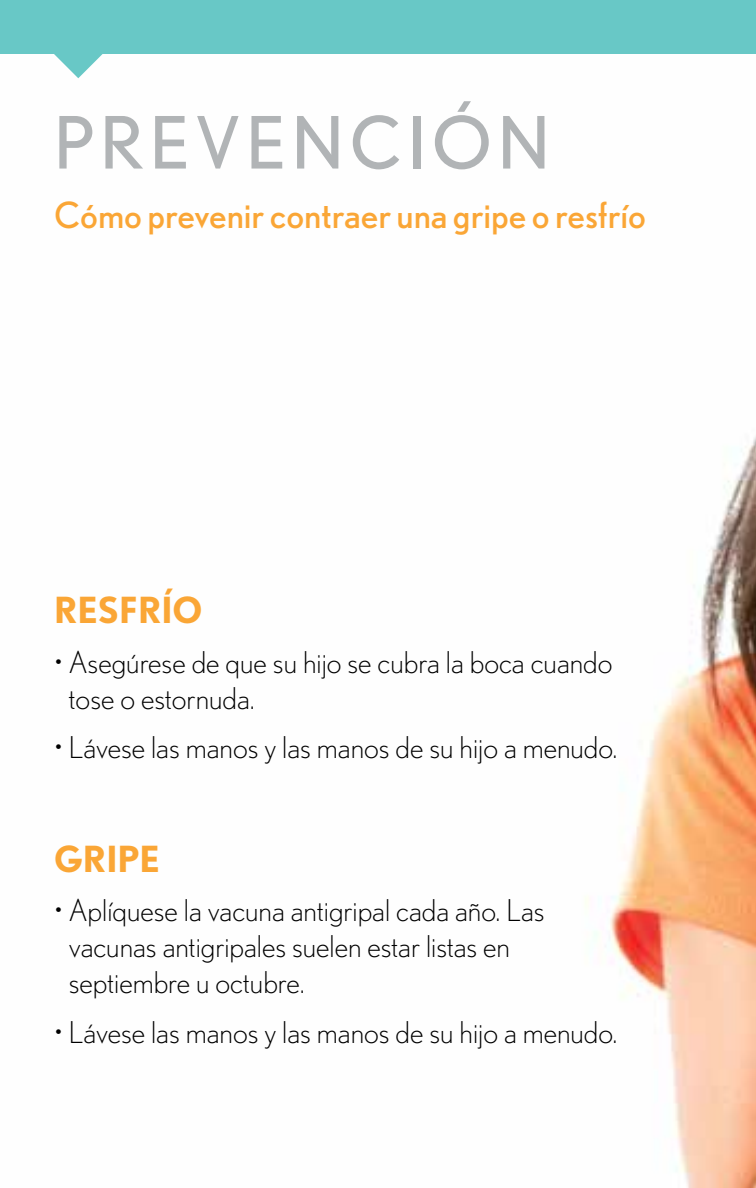
<style>
.page{position:relative;width:756px;height:1188px;background:#fff}
.page>*{position:absolute;margin:0;border:0;box-sizing:border-box;transform-origin:0 0}
.t1{font:72px "Nobel";letter-spacing:.08em;color:#b1b4b6}
.t2{font:36px "Nobel";color:#faa636}
.t3{font:700 36px "Nobel";color:#faa636}
.t4{font:300 30px/36px "Nobel";color:#000}
</style>
<div class="page">
<img style="left:78px;top:78px;width:678px;height:1110px">
<svg style="left:54px;top:54px;width:49px;height:24px"></svg>
<div style="left:0;top:0;width:755px;height:54px;background:#68c8c6"></div>
<hr style="left:755px;top:0;width:1px;height:54px;background:#68c8c6">
<h1 class="t1" style="left:54px;top:101px;width:497px">PREVENCIÓN</h1>
<p class="t2" style="left:54px;top:194px;width:594px">Cómo prevenir contraer una gripe o resfrío</p>
<p class="t3" style="left:54px;top:589px;width:150px">RESFRÍO</p>
<p class="t4" style="left:69px;top:644px;width:545px;text-indent:-15px">• Asegúrese de que su hijo se cubra la boca cuando tose o estornuda.</p>
<p class="t4" style="left:54px;top:729px;width:565px">• Lávese las manos y las manos de su hijo a menudo.</p>
<p class="t3" style="left:54px;top:837px;width:108px">GRIPE</p>
<p class="t4" style="left:69px;top:892px;width:477px;text-indent:-15px">• Aplíquese la vacuna antigripal cada año. Las vacunas antigripales suelen estar listas en septiembre u octubre.</p>
<p class="t4" style="left:54px;top:1013px;width:565px">• Lávese las manos y las manos de su hijo a menudo.</p>
</div>
